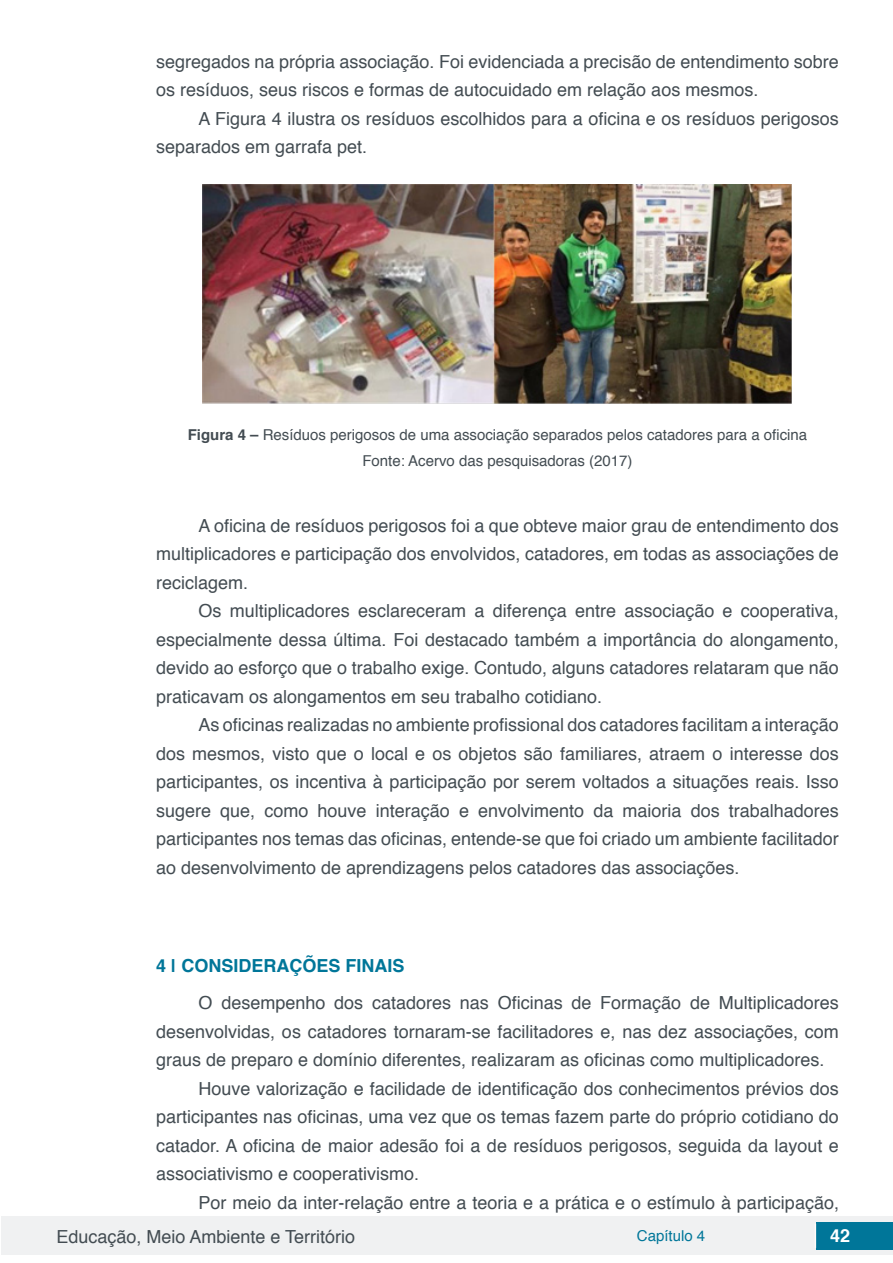
<style>
.page{position:relative;width:893px;height:1263px;background:#fff}
.page>*{position:absolute;margin:0;border:0;box-sizing:border-box;transform-origin:0 0}
.t1{font:18px/28.5px "Helvetica";color:#434c52;text-align:justify}
.t2{font:700 18px "Helvetica";color:#007699}
.t3{font:700 18px "Helvetica";color:#fff}
.t4{font:15px/26.5px "Helvetica";color:#434c52;text-align:center}
.t5{font:15px "Helvetica";color:#007699}
.s1{font-weight:700}
</style>
<div class="page">
<div style="left:1px;top:1216px;width:891px;height:38px;background:#f0f1f2"></div>
<div style="left:816px;top:1222px;width:77px;height:27px;background:#007699"></div>
<svg style="left:815px;top:1224px;width:1px;height:24px"></svg>
<img style="left:202px;top:185px;width:590px;height:219px">
<p class="t1" style="left:156px;top:47px;width:684px">segregados na própria associação. Foi evidenciada a precisão de entendimento sobre os resíduos, seus riscos e formas de autocuidado em relação aos mesmos.</p>
<p class="t1" style="left:156px;top:104px;width:684px;text-indent:43px">A Figura 4 ilustra os resíduos escolhidos para a oficina e os resíduos perigosos separados em garrafa pet.</p>
<p class="t4" style="left:188px;top:421px;width:621px"><span class="s1">Figura 4 –</span> Resíduos perigosos de uma associação separados pelos catadores para a oficina<br>Fonte: Acervo das pesquisadoras (2017)</p>
<p class="t1" style="left:156px;top:511px;width:684px;text-indent:43px">A oficina de resíduos perigosos foi a que obteve maior grau de entendimento dos multiplicadores e participação dos envolvidos, catadores, em todas as associações de reciclagem.</p>
<p class="t1" style="left:156px;top:597px;width:684px;text-indent:43px">Os multiplicadores esclareceram a diferença entre associação e cooperativa, especialmente dessa última. Foi destacado também a importância do alongamento, devido ao esforço que o trabalho exige. Contudo, alguns catadores relataram que não praticavam os alongamentos em seu trabalho cotidiano.</p>
<p class="t1" style="left:156px;top:711px;width:684px;text-indent:43px">As oficinas realizadas no ambiente profissional dos catadores facilitam a interação dos mesmos, visto que o local e os objetos são familiares, atraem o interesse dos participantes, os incentiva à participação por serem voltados a situações reais. Isso sugere que, como houve interação e envolvimento da maioria dos trabalhadores participantes nos temas das oficinas, entende-se que foi criado um ambiente facilitador ao desenvolvimento de aprendizagens pelos catadores das associações.</p>
<p class="t2" style="left:156px;top:951px;width:250px">4 | CONSIDERAÇÕES FINAIS</p>
<p class="t1" style="left:199px;top:989px;width:642px">O desempenho dos catadores nas Oficinas de Formação de Multiplicadores</p>
<p class="t1" style="left:156px;top:1017px;width:684px">desenvolvidas, os catadores tornaram-se facilitadores e, nas dez associações, com</p>
<p class="t1" style="left:156px;top:1046px;width:670px">graus de preparo e domínio diferentes, realizaram as oficinas como multiplicadores.</p>
<p class="t1" style="left:199px;top:1074px;width:642px">Houve valorização e facilidade de identificação dos conhecimentos prévios dos</p>
<p class="t1" style="left:156px;top:1103px;width:684px">participantes nas oficinas, uma vez que os temas fazem parte do próprio cotidiano do</p>
<p class="t1" style="left:156px;top:1131px;width:684px">catador. A oficina de maior adesão foi a de resíduos perigosos, seguida da layout e</p>
<p class="t1" style="left:156px;top:1160px;width:265px">associativismo e cooperativismo.</p>
<p class="t1" style="left:199px;top:1188px;width:642px">Por meio da inter-relação entre a teoria e a prática e o estímulo à participação,</p>
<p class="t1" style="left:56px;top:1223px;width:300px">Educação, Meio Ambiente e Território</p>
<p class="t5" style="left:637px;top:1224px;width:70px">Capítulo 4</p>
<p class="t3" style="left:830px;top:1221px;width:22px">42</p>
</div>
